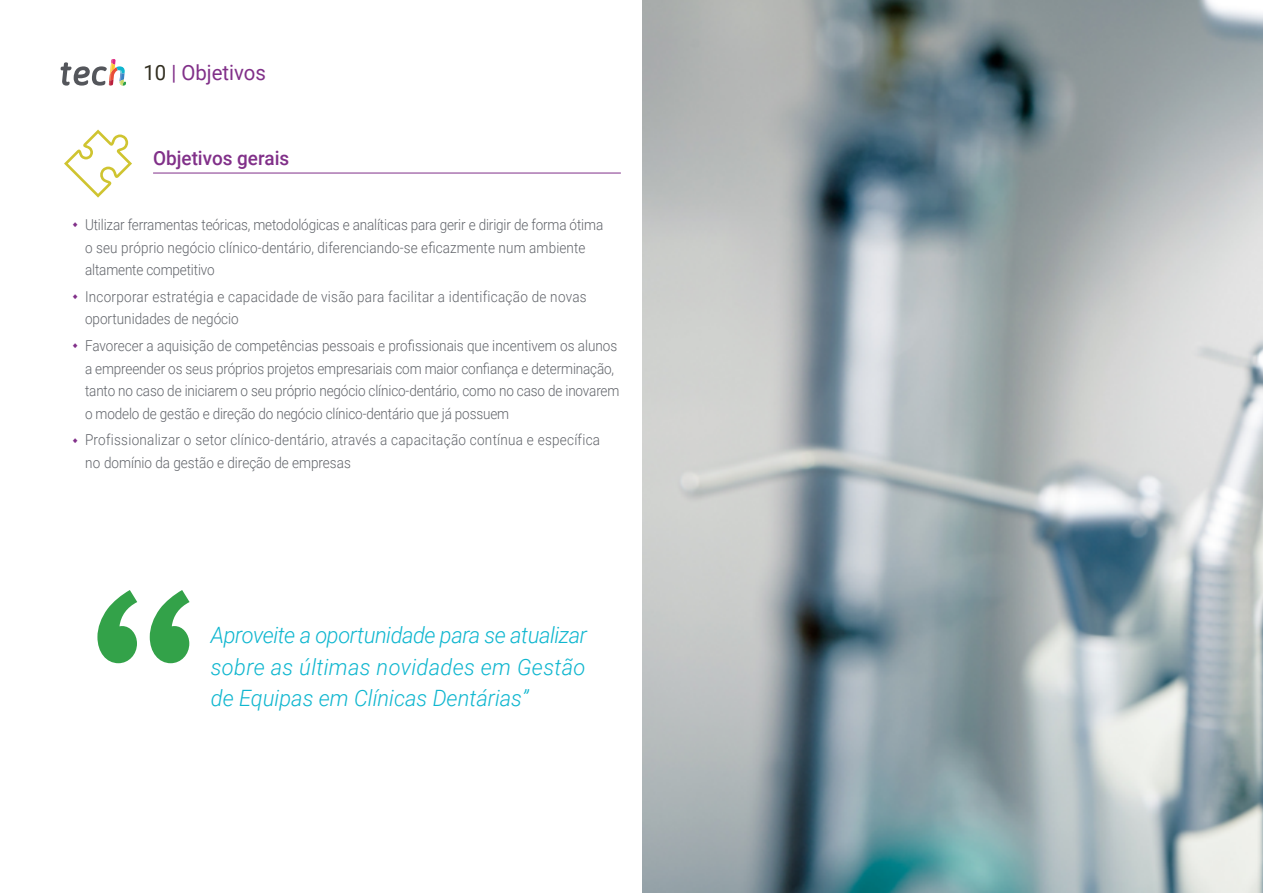
<style>
.page{position:relative;width:1263px;height:893px;background:#fff}
.page>*{position:absolute;margin:0;border:0;box-sizing:border-box;transform-origin:0 0}
.t1{font:italic 300 22.5px/31.5px "Roboto";color:#0fb6cf;text-align:justify}
.t2{font:21px "Roboto";color:#813089}
.t3{font:500 19.5px "Roboto";color:#813089}
.t4{font:300 15px/22.5px "Roboto";color:#61646a;scale:.9 1}
.t5{font:300 15px/22.5px "Roboto";letter-spacing:.02em;color:#61646a;scale:.9 1}
.s1{color:#312e20}
</style>
<div class="page">
<hr style="left:153px;top:173px;width:468px;height:1px;background:#813089">
<svg style="left:64px;top:130px;width:68px;height:68px"></svg>
<svg style="left:97px;top:590px;width:93px;height:73px"></svg>
<img style="left:642px;top:0;width:621px;height:893px">
<svg style="left:61px;top:59px;width:65px;height:27px"></svg>
<h2 class="t2" style="left:144px;top:57px;width:124px"><span class="s1">10</span> | Objetivos</h2>
<h3 class="t3" style="left:153px;top:144px;width:138px">Objetivos gerais</h3>
<p class="t4" style="left:85px;top:213px;width:577px">Utilizar ferramentas teóricas, metodológicas e analíticas para gerir e dirigir de forma ótima o seu próprio negócio clínico-dentário, diferenciando-se eficazmente num ambiente altamente competitivo</p>
<p class="t5" style="left:85px;top:285px;width:559px">Incorporar estratégia e capacidade de visão para facilitar a identificação de novas oportunidades de negócio</p>
<p class="t4" style="left:85px;top:334px;width:595px">Favorecer a aquisição de competências pessoais e profissionais que incentivem os alunos a empreender os seus próprios projetos empresariais com maior confiança e determinação, tanto no caso de iniciarem o seu próprio negócio clínico-dentário, como no caso de inovarem o modelo de gestão e direção do negócio clínico-dentário que já possuem</p>
<p class="t5" style="left:85px;top:428px;width:574px">Profissionalizar o setor clínico-dentário, através a capacitação contínua e específica no domínio da gestão e direção de empresas</p>
<h1 class="t1" style="left:211px;top:618px;width:378px">Aproveite a oportunidade para se atualizar sobre as últimas novidades em Gestão de Equipas em Clínicas Dentárias”</h1>
</div>
